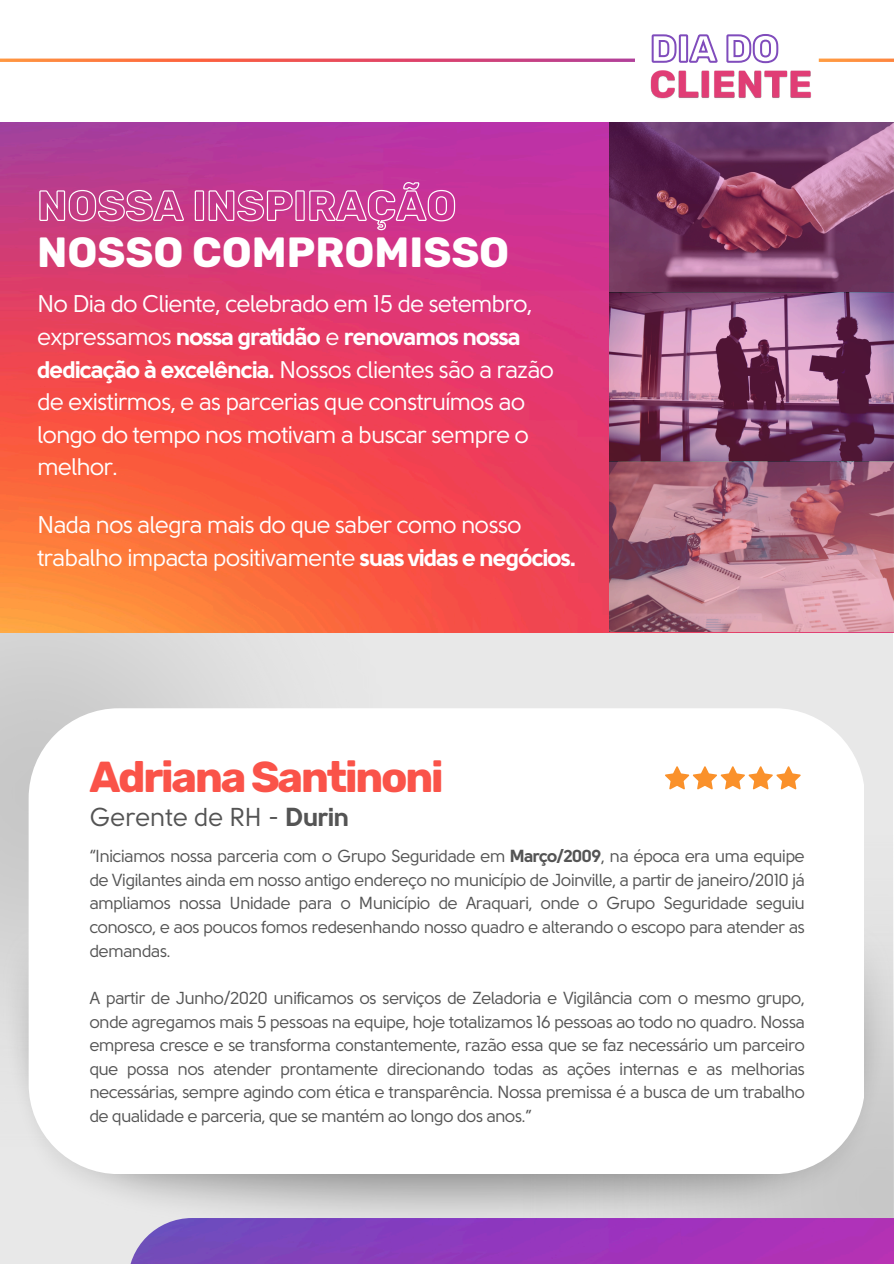
<style>
.page{position:relative;width:894px;height:1264px;background:#fff}
.page>*{position:absolute;margin:0;border:0;box-sizing:border-box;transform-origin:0 0}
.t1{font:700 43.2px "Rubik";letter-spacing:-.05em;color:#fa5349}
.t2{font:700 42px "Rubik";color:#fff}
.t3{font:25.8px "Solomon Sans";letter-spacing:-.025em;color:#545454}
.t4{font:24px/32.7px "Solomon Sans";letter-spacing:-.05em;color:#fff}
.t5{font:17.4px/23.7px "Solomon Sans";letter-spacing:-.05em;color:#545454;text-align:justify}
.s1{font-weight:700}
</style>
<div class="page">
<div style="left:0;top:631px;width:892px;height:632px;background:#e8e8e8"></div>
<img style="left:0;top:632px;width:394px;height:280px">
<img style="left:0;top:122px;width:893px;height:510px">
<img style="left:609px;top:122px;width:284px;height:509px">
<img style="left:0;top:912px;width:893px;height:305px">
<div style="left:29px;top:708px;width:834px;height:466px;background:#fff"></div>
<svg style="left:664px;top:766px;width:136px;height:23px"></svg>
<img style="left:131px;top:1217px;width:762px;height:46px">
<svg style="left:39px;top:133px;width:416px;height:154px"></svg>
<svg style="left:651px;top:34px;width:128px;height:28px"></svg>
<img style="left:650px;top:62px;width:161px;height:37px">
<h4 class="t2" style="left:37px;top:228px;width:473px">NOSSO COMPROMISSO</h4>
<p class="t4" style="left:37px;top:289px;width:518px">No Dia do Cliente, celebrado em 15 de setembro, expressamos <span class="s1">nossa gratidão</span> e <span class="s1">renovamos nossa dedicação à excelência.</span> Nossos clientes são a razão de existirmos, e as parcerias que construímos ao longo do tempo nos motivam a buscar sempre o melhor.</p>
<p class="t4" style="left:37px;top:509px;width:540px">Nada nos alegra mais do que saber como nosso trabalho impacta positivamente <span class="s1">suas vidas e negócios.</span></p>
<h4 class="t1" style="left:89px;top:751px;width:356px">Adriana Santinoni</h4>
<p class="t3" style="left:89px;top:804px;width:261px">Gerente de RH - <span class="s1">Durin</span></p>
<p class="t5" style="left:89px;top:845px;width:717px">“Iniciamos nossa parceria com o Grupo Seguridade em <span class="s1">Março/2009</span>, na época era uma equipe de Vigilantes ainda em nosso antigo endereço no município de Joinville, a partir de janeiro/2010 já ampliamos nossa Unidade para o Município de Araquari, onde o Grupo Seguridade seguiu conosco, e aos poucos fomos redesenhando nosso quadro e alterando o escopo para atender as demandas.</p>
<h2 class="t5" style="left:89px;top:986px;width:717px">A partir de Junho/2020 unificamos os serviços de Zeladoria e Vigilância com o mesmo grupo, onde agregamos mais 5 pessoas na equipe, hoje totalizamos 16 pessoas ao todo no quadro. Nossa empresa cresce e se transforma constantemente, razão essa que se faz necessário um parceiro que possa nos atender prontamente direcionando todas as ações internas e as melhorias necessárias, sempre agindo com ética e transparência. Nossa premissa é a busca de um trabalho de qualidade e parceria, que se mantém ao longo dos anos.”</h2>
</div>
